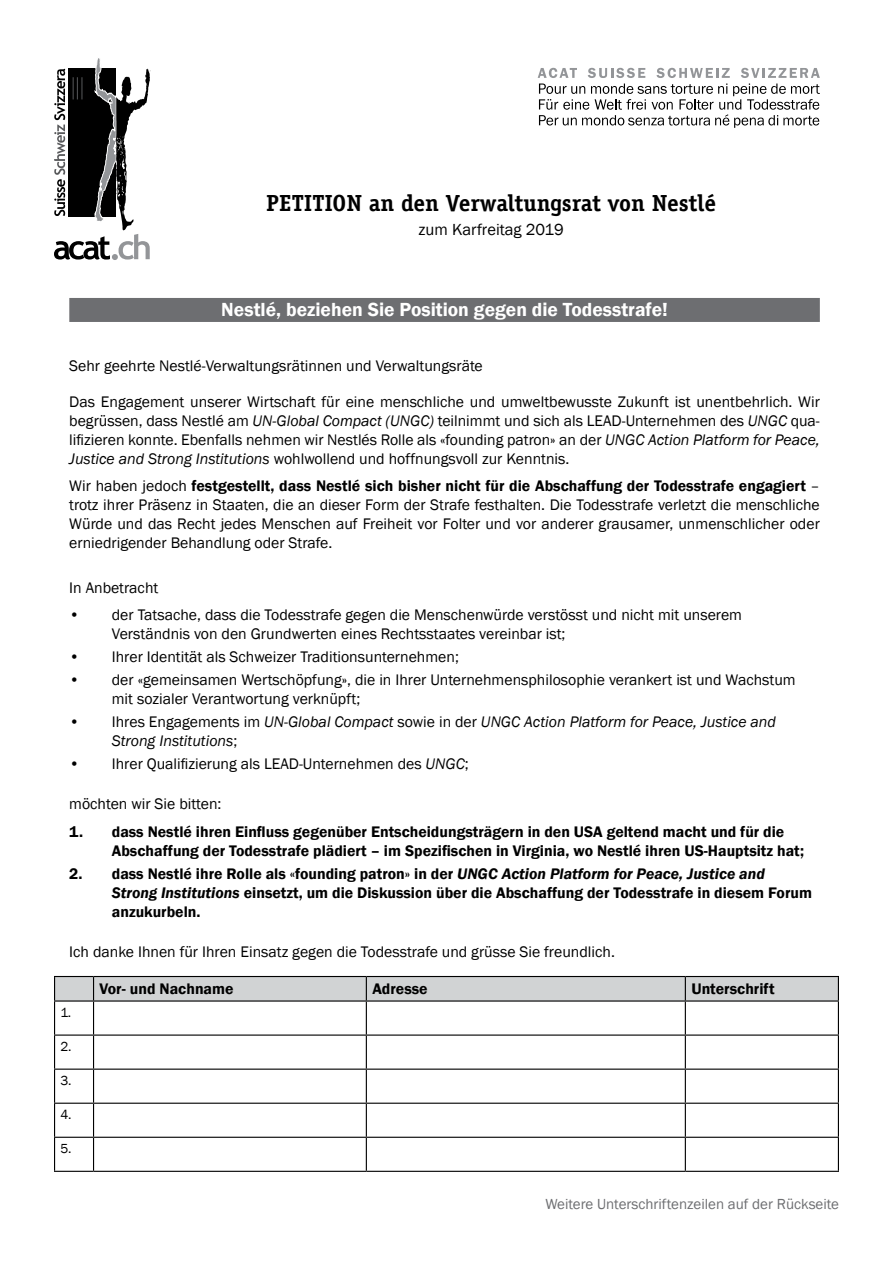
<style>
.page{position:relative;width:893px;height:1263px;background:#fff}
.page>*{position:absolute;margin:0;border:0;box-sizing:border-box;transform-origin:0 0}
.DE-Titel{font:700 23.25px "Officina Serif LT";color:#000}
.Betreff{font:600 19.5px "Franklin Gothic";color:#fff}
.Untertitel{font:16.5px "Franklin Gothic";color:#000}
.DE-Normal{font:15.75px/18.9px "Franklin Gothic";color:#000;text-align:justify}
.DE-Normal-2{font:600 15.75px/18.9px "Franklin Gothic";color:#000}
.t1{font:italic 15.75px/18.9px "Franklin Gothic";color:#000}
.Adresse{font:15px "Franklin Gothic";color:#6d6e71}
.t2{font:13.5px "Franklin Gothic";color:#000}
.s1{font-style:italic}
.s2{font-weight:600}
.s3{font-style:normal}
</style>
<div class="page">
<svg style="left:54px;top:58px;width:97px;height:202px"></svg>
<svg style="left:538px;top:68px;width:39px;height:10px"></svg>
<svg style="left:588px;top:68px;width:57px;height:10px"></svg>
<svg style="left:656px;top:68px;width:74px;height:10px"></svg>
<svg style="left:741px;top:68px;width:79px;height:10px"></svg>
<svg style="left:539px;top:84px;width:281px;height:44px"></svg>
<div style="left:69px;top:298px;width:751px;height:24px;background:#6d6e71"></div>
<svg style="left:54px;top:976px;width:785px;height:24px;background:#c6c8c9"></svg>
<hr style="left:54px;top:1000px;width:40px;height:1px;background:#000">
<hr style="left:54px;top:1001px;width:1px;height:33px;background:#000">
<hr style="left:94px;top:1000px;width:272px;height:1px;background:#000">
<hr style="left:93px;top:1001px;width:1px;height:33px;background:#000">
<hr style="left:366px;top:1000px;width:319px;height:1px;background:#000">
<hr style="left:366px;top:1001px;width:1px;height:33px;background:#000">
<hr style="left:685px;top:1000px;width:154px;height:1px;background:#000">
<hr style="left:685px;top:1001px;width:1px;height:33px;background:#000">
<hr style="left:838px;top:1001px;width:1px;height:33px;background:#000">
<hr style="left:54px;top:1034px;width:40px;height:2px;background:#000">
<hr style="left:54px;top:1036px;width:1px;height:32px;background:#000">
<hr style="left:94px;top:1034px;width:272px;height:2px;background:#000">
<hr style="left:93px;top:1036px;width:1px;height:32px;background:#000">
<hr style="left:366px;top:1034px;width:319px;height:2px;background:#000">
<hr style="left:366px;top:1036px;width:1px;height:32px;background:#000">
<hr style="left:685px;top:1034px;width:154px;height:2px;background:#000">
<hr style="left:685px;top:1036px;width:1px;height:32px;background:#000">
<hr style="left:838px;top:1036px;width:1px;height:32px;background:#000">
<hr style="left:54px;top:1068px;width:40px;height:2px;background:#000">
<hr style="left:54px;top:1070px;width:1px;height:33px;background:#000">
<hr style="left:94px;top:1068px;width:272px;height:2px;background:#000">
<hr style="left:93px;top:1070px;width:1px;height:33px;background:#000">
<hr style="left:366px;top:1068px;width:319px;height:2px;background:#000">
<hr style="left:366px;top:1070px;width:1px;height:33px;background:#000">
<hr style="left:685px;top:1068px;width:154px;height:2px;background:#000">
<hr style="left:685px;top:1070px;width:1px;height:33px;background:#000">
<hr style="left:838px;top:1070px;width:1px;height:33px;background:#000">
<hr style="left:54px;top:1103px;width:40px;height:1px;background:#000">
<hr style="left:54px;top:1104px;width:1px;height:33px;background:#000">
<hr style="left:94px;top:1103px;width:272px;height:1px;background:#000">
<hr style="left:93px;top:1104px;width:1px;height:33px;background:#000">
<hr style="left:366px;top:1103px;width:319px;height:1px;background:#000">
<hr style="left:366px;top:1104px;width:1px;height:33px;background:#000">
<hr style="left:685px;top:1103px;width:154px;height:1px;background:#000">
<hr style="left:685px;top:1104px;width:1px;height:33px;background:#000">
<hr style="left:838px;top:1104px;width:1px;height:33px;background:#000">
<hr style="left:54px;top:1137px;width:40px;height:1px;background:#000">
<hr style="left:54px;top:1138px;width:1px;height:33px;background:#000">
<hr style="left:94px;top:1137px;width:272px;height:1px;background:#000">
<hr style="left:93px;top:1138px;width:1px;height:33px;background:#000">
<hr style="left:366px;top:1137px;width:319px;height:1px;background:#000">
<hr style="left:366px;top:1138px;width:1px;height:33px;background:#000">
<hr style="left:685px;top:1137px;width:154px;height:1px;background:#000">
<hr style="left:685px;top:1138px;width:1px;height:33px;background:#000">
<hr style="left:838px;top:1138px;width:1px;height:33px;background:#000">
<hr style="left:54px;top:1171px;width:40px;height:1px;background:#000">
<hr style="left:94px;top:1171px;width:272px;height:1px;background:#000">
<hr style="left:366px;top:1171px;width:319px;height:1px;background:#000">
<hr style="left:685px;top:1171px;width:154px;height:1px;background:#000">
<p class="DE-Titel" style="left:266px;top:189px;width:451px">PETITION an den Verwaltungsrat von Nestlé</p>
<p class="Untertitel" style="left:419px;top:220px;width:147px">zum Karfreitag 2019</p>
<p class="Betreff" style="left:221px;top:297px;width:448px">Nestlé, beziehen Sie Position gegen die Todesstrafe!</p>
<p class="DE-Normal" style="left:69px;top:357px;width:415px">Sehr geehrte Nestlé-Verwaltungsrätinnen und Verwaltungsräte</p>
<p class="DE-Normal" style="left:69px;top:393px;width:752px">Das Engagement unserer Wirtschaft für eine menschliche und umweltbewusste Zukunft ist unentbehrlich. Wir begrüssen, dass Nestlé am <span class="s1">UN-Global Compact (UNGC)</span> teilnimmt und sich als LEAD-Unternehmen des <span class="s1">UNGC</span> qua&shy;lifizieren konnte. Ebenfalls nehmen wir Nestlés Rolle als «founding patron» an der <span class="s1">UNGC Action Platform for Peace, Justice and Strong Institutions</span> wohlwollend und hoffnungsvoll zur Kenntnis.</p>
<p class="DE-Normal" style="left:69px;top:477px;width:752px">Wir haben jedoch <span class="s2">festgestellt, dass Nestlé sich bisher nicht für die Abschaffung der Todesstrafe engagiert</span> – trotz ihrer Präsenz in Staaten, die an dieser Form der Strafe festhalten. Die Todesstrafe verletzt die menschliche Würde und das Recht jedes Menschen auf Freiheit vor Folter und vor anderer grausamer, unmenschlicher oder erniedrigender Behandlung oder Strafe.</p>
<p class="DE-Normal" style="left:69px;top:578px;width:91px">In Anbetracht</p>
<p class="DE-Normal" style="left:112px;top:606px;width:632px;text-indent:-43px">• der Tatsache, dass die Todesstrafe gegen die Menschenwürde verstösst und nicht mit unserem<br>Verständnis von den Grundwerten eines Rechtsstaates vereinbar ist;</p>
<p class="DE-Normal" style="left:69px;top:648px;width:391px">• Ihrer Identität als Schweizer Traditionsunternehmen;</p>
<p class="DE-Normal" style="left:112px;top:671px;width:685px;text-indent:-43px">• der «gemeinsamen Wertschöpfung», die in Ihrer Unternehmensphilosophie verankert ist und Wachstum mit sozialer Verantwortung verknüpft;</p>
<p class="t1" style="left:112px;top:713px;width:666px;text-indent:-43px"><span class="s3">• Ihres Engagements im</span> UN-Global Compact <span class="s3">sowie in der</span> UNGC Action Platform for Peace, Justice and<br>Strong Institutions<span class="s3">;</span></p>
<p class="DE-Normal" style="left:69px;top:755px;width:401px">• Ihrer Qualifizierung als LEAD-Unternehmen des <span class="s1">UNGC</span>;</p>
<p class="DE-Normal" style="left:69px;top:795px;width:154px">möchten wir Sie bitten:</p>
<p class="DE-Normal-2" style="left:112px;top:822px;width:694px;text-indent:-43px">1. dass Nestlé ihren Einfluss gegenüber Entscheidungsträgern in den USA geltend macht und für die<br>Abschaffung der Todesstrafe plädiert – im Spezifischen in Virginia, wo Nestlé ihren US-Hauptsitz hat;</p>
<p class="DE-Normal-2" style="left:112px;top:864px;width:702px;text-indent:-43px">2. dass Nestlé ihre Rolle als «founding patron» in der <span class="s1">UNGC Action Platform for Peace, Justice and<br>Strong Institutions</span> einsetzt, um die Diskussion über die Abschaffung der Todesstrafe in diesem Forum anzukurbeln.</p>
<p class="DE-Normal" style="left:69px;top:942px;width:547px">Ich danke Ihnen für Ihren Einsatz gegen die Todesstrafe und grüsse Sie freundlich.</p>
<p class="DE-Normal-2" style="left:100px;top:979px;width:136px">Vor- und Nachname</p>
<p class="DE-Normal-2" style="left:372px;top:979px;width:57px">Adresse</p>
<p class="DE-Normal-2" style="left:691px;top:979px;width:85px">Unterschrift</p>
<p class="t2" style="left:61px;top:1003px;width:12px">1.</p>
<p class="t2" style="left:61px;top:1038px;width:12px">2.</p>
<p class="t2" style="left:61px;top:1072px;width:12px">3.</p>
<p class="t2" style="left:61px;top:1106px;width:12px">4.</p>
<p class="t2" style="left:61px;top:1140px;width:12px">5.</p>
<p class="Adresse" style="left:545px;top:1194px;width:295px">Weitere Unterschriftenzeilen auf der Rückseite</p>
</div>
